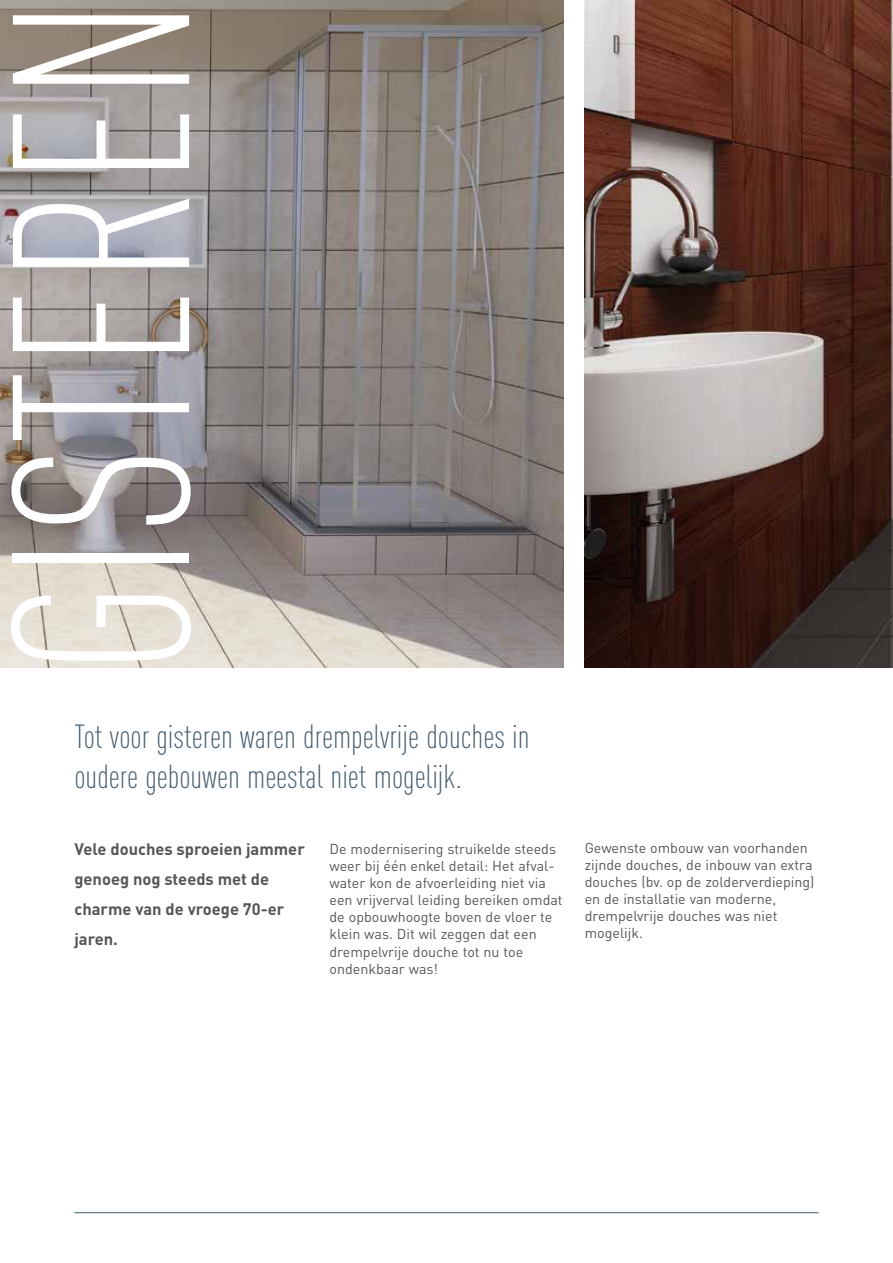
<style>
.page{position:relative;width:893px;height:1263px;background:#fff}
.page>*{position:absolute;margin:0;border:0;box-sizing:border-box;transform-origin:0 0}
.t1{font:300 condensed 247.5px "DIN Pro";letter-spacing:.01em;color:#fff;scale:.94 1}
.t2{font:300 condensed 33px/39.6px "DIN Pro";color:#445c6d}
.t3{font:700 16.5px/30px "DIN Pro";color:#565655}
.t4{font:14.25px/17.1px "DIN Pro";color:#565655}
</style>
<div class="page">
<hr style="left:74px;top:1212px;width:745px;height:1px;background:#445c6d">
<img style="left:0;top:0;width:563px;height:668px">
<img style="left:585px;top:0;width:308px;height:668px">
<h1 class="t1" style="left:-73px;top:674px;width:720px;rotate:-90deg">Gisteren</h1>
<h2 class="t2" style="left:74px;top:715px;width:457px">Tot voor gisteren waren drempelvrije douches in oudere gebouwen meestal niet mogelijk.</h2>
<p class="t3" style="left:74px;top:832px;width:232px">Vele douches sproeien jammer genoeg nog steeds met de charme van de vroege 70-er jaren.</p>
<p class="t4" style="left:330px;top:839px;width:235px">De modernisering struikelde steeds weer bij één enkel detail: Het afval&shy;water kon de afvoerleiding niet via een vrijverval leiding bereiken omdat de opbouwhoogte boven de vloer te klein was. Dit wil zeggen dat een drempelvrije douche tot nu toe ondenkbaar was!</p>
<p class="t4" style="left:585px;top:838px;width:231px">Gewenste ombouw van voorhanden zijnde douches, de inbouw van extra douches (bv. op de zolderverdieping) en de installatie van moderne, drempelvrije douches was niet mogelijk.</p>
</div>
